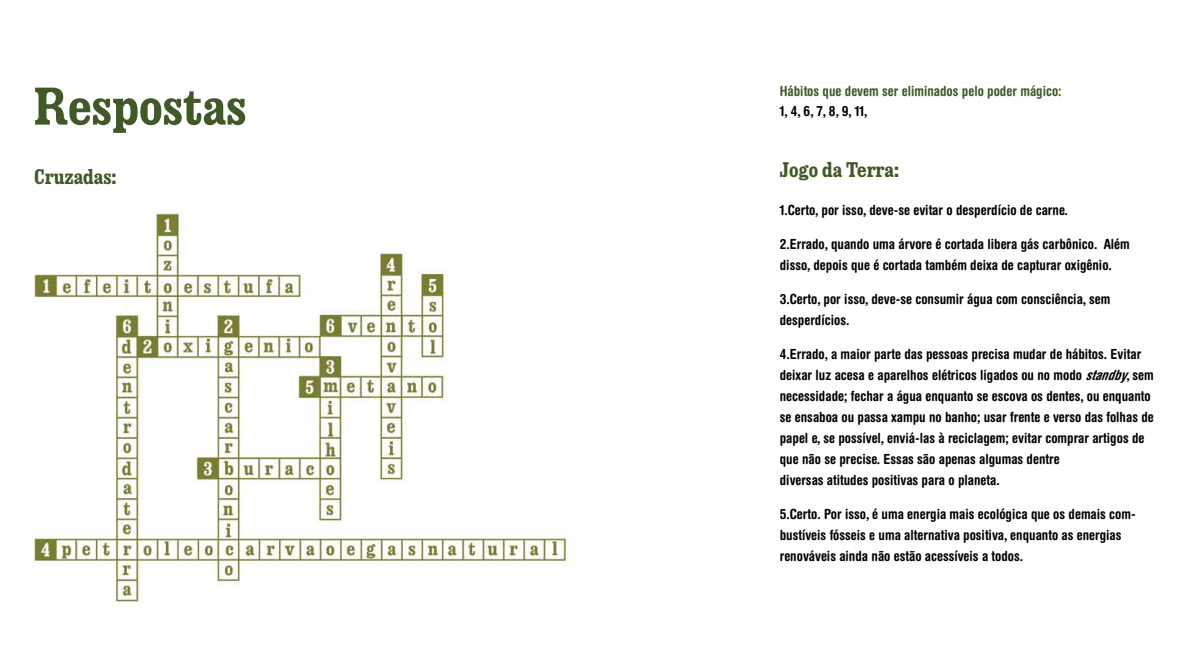
<style>
.page{position:relative;width:1191px;height:652px;background:#fff}
.page>*{position:absolute;margin:0;border:0;box-sizing:border-box;transform-origin:0 0}
.t1{font:55px "Audebaud";color:#405927}
.t2{font:22px "Audebaud";color:#405927}
.t3{font:700 condensed 14px/21px "Helvetica Rounded";color:#000}
.t4{font:700 condensed 14px "Helvetica Rounded";color:#405927}
.s1{font-style:italic}
</style>
<div class="page">
<img style="left:32px;top:212px;width:536px;height:397px">
<h1 class="t1" style="left:34px;top:87px;width:214px">Respostas</h1>
<h2 class="t2" style="left:34px;top:169px;width:84px">Cruzadas:</h2>
<p class="t4" style="left:780px;top:83px;width:283px">Hábitos que devem ser eliminados pelo poder mágico:</p>
<p class="t3" style="left:780px;top:100px;width:89px">1, 4, 6, 7, 8, 9, 11,</p>
<h2 class="t2" style="left:780px;top:162px;width:121px">Jogo da Terra:</h2>
<p class="t3" style="left:780px;top:199px;width:290px">1.Certo, por isso, deve-se evitar o desperdício de carne.</p>
<p class="t3" style="left:780px;top:233px;width:351px">2.Errado, quando uma árvore é cortada libera gás carbônico. Além disso, depois que é cortada também deixa de capturar oxigênio.</p>
<p class="t3" style="left:780px;top:288px;width:332px">3.Certo, por isso, deve-se consumir água com consciência, sem desperdícios.</p>
<p class="t3" style="left:780px;top:343px;width:375px">4.Errado, a maior parte das pessoas precisa mudar de hábitos. Evitar deixar luz acesa e aparelhos elétricos ligados ou no modo <span class="s1">standby</span>, sem necessidade; fechar a água enquanto se escova os dentes, ou enquanto se ensaboa ou passa xampu no banho; usar frente e verso das folhas de papel e, se possível, enviá-las à reciclagem; evitar comprar artigos de que não se precise. Essas são apenas algumas dentre<br>diversas atitudes positivas para o planeta.</p>
<p class="t3" style="left:780px;top:503px;width:357px">5.Certo. Por isso, é uma energia mais ecológica que os demais com&shy;bustíveis fósseis e uma alternativa positiva, enquanto as energias renováveis ainda não estão acessíveis a todos.</p>
</div>
